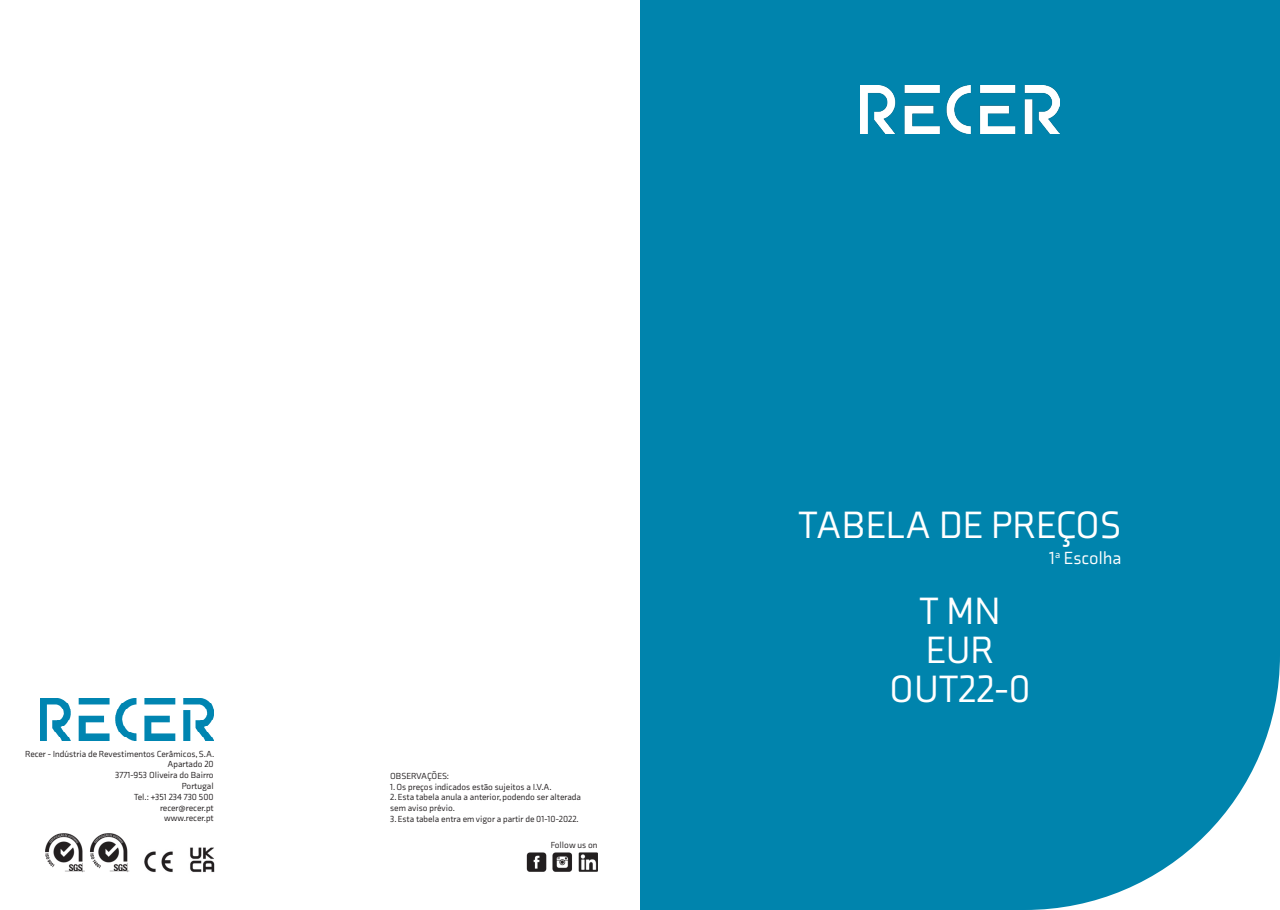
<style>
.page{position:relative;width:1280px;height:910px;background:#fff}
.page>*{position:absolute;margin:0;border:0;box-sizing:border-box;transform-origin:0 0}
.t1{font:39px/39px "Axia";color:#fff;text-align:center}
.t2{font:18px "Axia";color:#fff}
.t3{font:9px/10.8px "Axia";color:#231f20;text-align:right}
</style>
<div class="page">
<div style="left:640px;top:0;width:640px;height:910px;background:#0084ad"></div>
<img style="left:46px;top:833px;width:169px;height:40px">
<img style="left:526px;top:852px;width:71px;height:20px">
<img style="left:40px;top:698px;width:174px;height:42px">
<img style="left:860px;top:85px;width:200px;height:49px">
<p class="t3" style="left:25px;top:748px;width:191px">Recer - Indústria de Revestimentos Cerâmicos, S.A.<br>Apartado 20<br>3771-953 Oliveira do Bairro<br>Portugal<br>Tel.: +351 234 730 500<br>recer@recer.pt<br>www.recer.pt</p>
<p class="t3" style="left:390px;top:770px;width:61px">OBSERVAÇÕES:</p>
<p class="t3" style="left:390px;top:781px;width:163px">1. Os preços indicados estão sujeitos a I.V.A.</p>
<p class="t3" style="left:390px;top:792px;width:192px;text-align:left">2. Esta tabela anula a anterior, podendo ser alterada sem aviso prévio.</p>
<p class="t3" style="left:390px;top:813px;width:190px">3. Esta tabela entra em vigor a partir de 01-10-2022.</p>
<p class="t3" style="left:551px;top:840px;width:48px">Follow us on</p>
<h1 class="t1" style="left:798px;top:505px;width:324px">TABELA DE PREÇOS</h1>
<h2 class="t2" style="left:1049px;top:547px;width:74px">1<sup>a</sup> Escolha</h2>
<h1 class="t1" style="left:889px;top:592px;width:143px">T MN<br>EUR<br>OUT22-0</h1>
</div>
